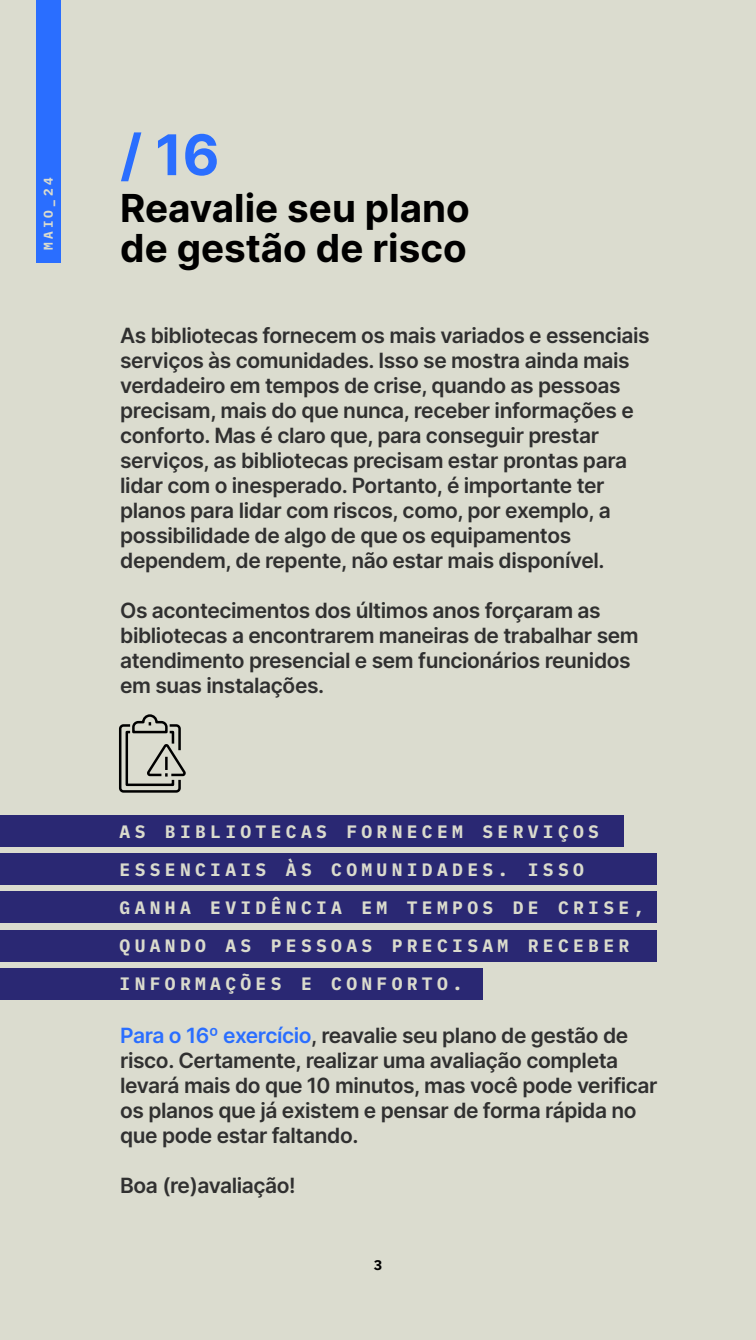
<style>
.page{position:relative;width:756px;height:1340px;background:#dbdccf}
.page>*{position:absolute;margin:0;border:0;box-sizing:border-box;transform-origin:0 0}
.t1{font:56.1px "Inter";color:#2a6eff}
.t2{font:38.6px/40.7px "Inter";color:#000}
.t3{font:21px/25px "Inter";letter-spacing:-.02em;color:#303030}
.t4{font:700 18px/38px "IBM Plex Mono";letter-spacing:.24em;color:#dadbcd}
.t5{font:700 14px "IBM Plex Mono";color:#000}
.t6{font:700 12.7px "IBM Plex Mono";letter-spacing:.24em;color:#dadbcd}
.s1{color:#2a6eff}
</style>
<div class="page">
<div style="left:36px;top:0;width:25px;height:262px;background:#2a6eff"></div>
<div style="left:1px;top:816px;width:623px;height:31px;background:#2a2873"></div>
<div style="left:0;top:854px;width:657px;height:31px;background:#2a2873"></div>
<div style="left:0;top:892px;width:657px;height:31px;background:#2a2873"></div>
<div style="left:0;top:930px;width:657px;height:31px;background:#2a2873"></div>
<div style="left:0;top:968px;width:482px;height:31px;background:#2a2873"></div>
<svg style="left:119px;top:714px;width:67px;height:79px"></svg>
<p class="t6" style="left:38px;top:250px;width:73px;rotate:-90deg">MAIO_24</p>
<h1 class="t1" style="left:120px;top:114px;width:101px">/ 16</h1>
<h2 class="t2" style="left:120px;top:187px;width:351px">Reavalie seu plano de gestão de risco</h2>
<p class="t3" style="left:120px;top:323px;width:531px">As bibliotecas fornecem os mais variados e essenciais serviços às comunidades. Isso se mostra ainda mais verdadeiro em tempos de crise, quando as pessoas precisam, mais do que nunca, receber informações e conforto. Mas é claro que, para conseguir prestar serviços, as bibliotecas precisam estar prontas para lidar com o inesperado. Portanto, é importante ter planos para lidar com riscos, como, por exemplo, a possibilidade de algo de que os equipamentos dependem, de repente, não estar mais disponível.</p>
<p class="t3" style="left:120px;top:598px;width:520px">Os acontecimentos dos últimos anos forçaram as bibliotecas a encontrarem maneiras de trabalhar sem atendimento presencial e sem funcionários reunidos em suas instalações.</p>
<p class="t4" style="left:120px;top:811px;width:526px">AS BIBLIOTECAS FORNECEM SERVIÇOS<br>ESSENCIAIS ÀS COMUNIDADES. ISSO<br>GANHA EVIDÊNCIA EM TEMPOS DE CRISE,<br>QUANDO AS PESSOAS PRECISAM RECEBER<br>INFORMAÇÕES E CONFORTO.</p>
<p class="t3" style="left:120px;top:1023px;width:539px"><span class="s1">Para o 16º exercício</span>, reavalie seu plano de gestão de risco. Certamente, realizar uma avaliação completa levará mais do que 10 minutos, mas você pode verificar os planos que já existem e pensar de forma rápida no que pode estar faltando.</p>
<p class="t3" style="left:120px;top:1173px;width:177px">Boa (re)avaliação!</p>
<p class="t5" style="left:374px;top:1254px;width:10px">3</p>
</div>
